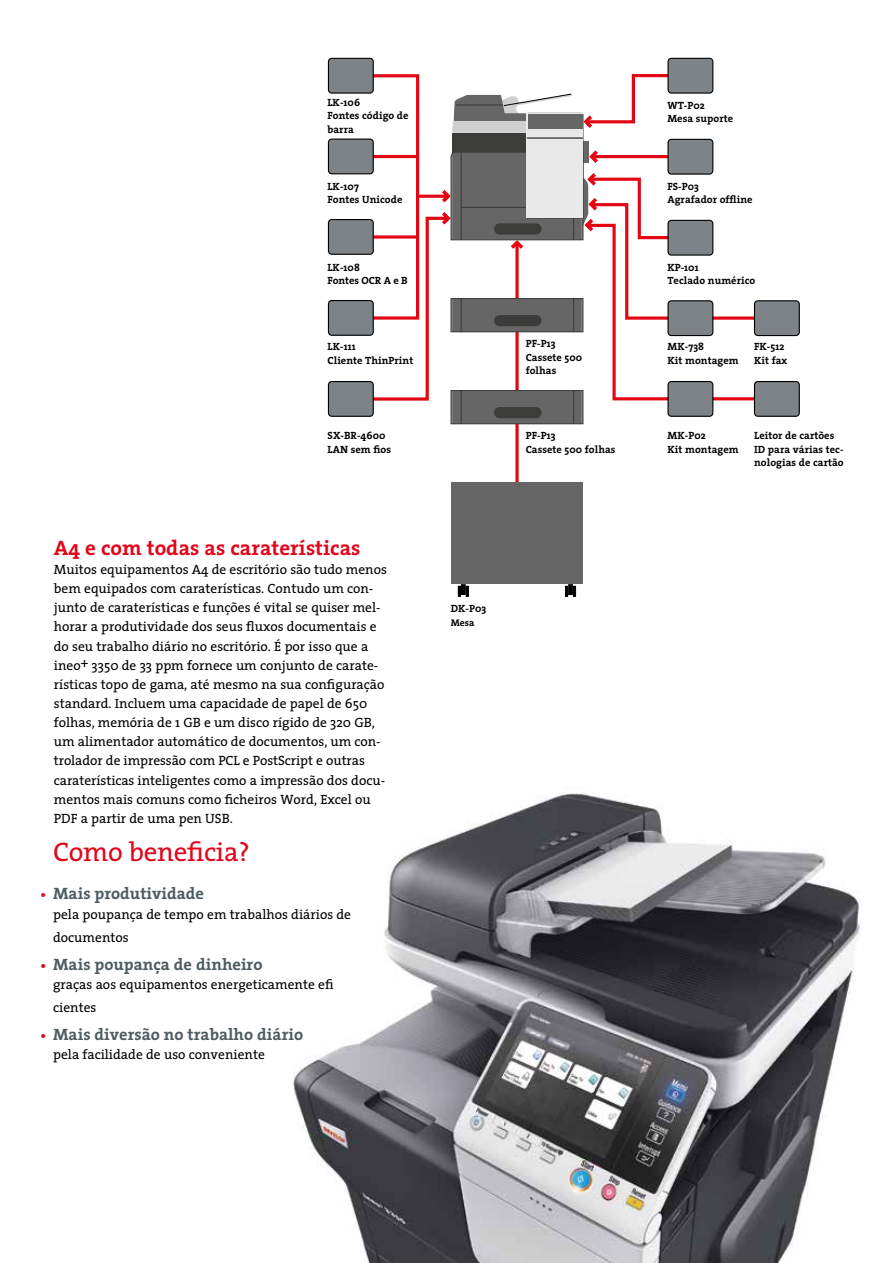
<style>
.page{position:relative;width:893px;height:1263px;background:#fff}
.page>*{position:absolute;margin:0;border:0;box-sizing:border-box;transform-origin:0 0}
.t1{font:27px "The Serif";letter-spacing:-.01em;color:#e3051b}
.t2{font:700 21px "The Serif";color:#e3051b}
.t3{font:700 16.5px "The Serif";color:#4e5b61}
.t4{font:13.5px/19.2px "The Serif";color:#000}
.t5{font:700 10.5px/13.5px "The Serif";letter-spacing:.005em;color:#000}
.t6{font:700 9.75px "The Serif";color:#000}
.s1{font-size:13.5px;color:#e3051b}
</style>
<div class="page">
<img style="left:293px;top:793px;width:569px;height:470px">
<svg style="left:515px;top:424px;width:4px;height:59px"></svg>
<div style="left:451px;top:391px;width:132px;height:33px;background:#676667"></div>
<hr style="left:583px;top:391px;width:1px;height:33px;background:#8b8b8c">
<div style="left:494px;top:407px;width:48px;height:11px;background:#3c3c3b;border-radius:6px"></div>
<hr style="left:461px;top:391px;width:1px;height:33px;background:#3c3c3b">
<hr style="left:573px;top:391px;width:1px;height:33px;background:#3c3c3b">
<div style="left:451px;top:390px;width:132px;height:34px;border:1px solid #3c3c3b"></div>
<div style="left:461px;top:584px;width:5px;height:11px;background:#000"></div>
<svg style="left:458px;top:586px;width:11px;height:11px"></svg>
<div style="left:568px;top:584px;width:5px;height:11px;background:#000"></div>
<svg style="left:565px;top:586px;width:11px;height:11px"></svg>
<div style="left:451px;top:483px;width:132px;height:101px;background:#676667"></div>
<div style="left:668px;top:58px;width:45px;height:35px;background:#7d8386;border-radius:3px"></div>
<div style="left:667px;top:58px;width:46px;height:36px;border:1px solid #000;border-radius:3px"></div>
<div style="left:668px;top:382px;width:45px;height:34px;background:#7d8386;border-radius:3px"></div>
<div style="left:667px;top:381px;width:46px;height:36px;border:1px solid #000;border-radius:3px"></div>
<div style="left:328px;top:220px;width:45px;height:34px;background:#7d8386;border-radius:3px"></div>
<div style="left:328px;top:219px;width:46px;height:36px;border:1px solid #000;border-radius:3px"></div>
<div style="left:328px;top:301px;width:45px;height:34px;background:#7d8386;border-radius:3px"></div>
<div style="left:328px;top:300px;width:46px;height:36px;border:1px solid #000;border-radius:3px"></div>
<div style="left:328px;top:382px;width:45px;height:34px;background:#7d8386;border-radius:3px"></div>
<div style="left:328px;top:381px;width:46px;height:36px;border:1px solid #000;border-radius:3px"></div>
<div style="left:328px;top:139px;width:45px;height:35px;background:#7d8386;border-radius:3px"></div>
<div style="left:328px;top:139px;width:46px;height:35px;border:1px solid #000;border-radius:3px"></div>
<div style="left:328px;top:58px;width:45px;height:35px;background:#7d8386;border-radius:3px"></div>
<div style="left:328px;top:58px;width:46px;height:36px;border:1px solid #000;border-radius:3px"></div>
<svg style="left:348px;top:72px;width:424px;height:330px"></svg>
<div style="left:754px;top:301px;width:45px;height:34px;background:#7d8386;border-radius:3px"></div>
<div style="left:754px;top:300px;width:46px;height:36px;border:1px solid #000;border-radius:3px"></div>
<div style="left:754px;top:382px;width:45px;height:34px;background:#7d8386;border-radius:3px"></div>
<div style="left:754px;top:381px;width:46px;height:36px;border:1px solid #000;border-radius:3px"></div>
<p class="t5" style="left:327px;top:96px;width:83px">LK-106<br>Fontes código de barra</p>
<p class="t5" style="left:667px;top:99px;width:67px">WT-P02<br>Mesa suporte</p>
<p class="t5" style="left:327px;top:180px;width:76px">LK-107<br>Fontes Unicode</p>
<p class="t5" style="left:667px;top:180px;width:87px">FS-P03<br>Agrafador offline</p>
<p class="t5" style="left:327px;top:261px;width:82px">LK-108<br>Fontes OCR A e B</p>
<p class="t5" style="left:667px;top:261px;width:89px">KP-101<br>Teclado numérico</p>
<p class="t5" style="left:328px;top:340px;width:87px">LK-111<br>Cliente ThinPrint</p>
<p class="t5" style="left:526px;top:337px;width:58px">PF-P13<br>Cassete 500 folhas</p>
<p class="t5" style="left:668px;top:340px;width:73px">MK-738<br>Kit montagem</p>
<p class="t5" style="left:754px;top:340px;width:35px">FK-512<br>Kit fax</p>
<p class="t5" style="left:328px;top:429px;width:65px">SX-BR-4600<br>LAN sem fios</p>
<p class="t5" style="left:526px;top:429px;width:91px">PF-P13<br>Cassete 500 folhas</p>
<p class="t5" style="left:668px;top:429px;width:73px">MK-P02<br>Kit montagem</p>
<p class="t5" style="left:754px;top:429px;width:91px">Leitor de cartões<br>ID para várias tec&shy;nologias de cartão</p>
<h2 class="t2" style="left:54px;top:534px;width:308px">A4 e com todas as caraterísticas</h2>
<p class="t4" style="left:54px;top:560px;width:335px">Muitos equipamentos A4 de escritório são tudo menos bem equipados com caraterísticas. Contudo um con&shy;junto de caraterísticas e funções é vital se quiser mel&shy;horar a produtividade dos seus fluxos documentais e do seu trabalho diário no escritório. É por isso que a ineo+ 3350 de 33 ppm fornece um conjunto de carate&shy;rísticas topo de gama, até mesmo na sua configuração standard. Incluem uma capacidade de papel de 650 folhas, memória de 1 GB e um disco rígido de 320 GB, um alimentador automático de documentos, um con&shy;trolador de impressão com PCL e PostScript e outras caraterísticas inteligentes como a impressão dos docu&shy;mentos mais comuns como ficheiros Word, Excel ou PDF a partir de uma pen USB.</p>
<h1 class="t1" style="left:53px;top:835px;width:198px">Como beneficia?</h1>
<p class="t3" style="left:40px;top:883px;width:165px"><span class="s1">•</span> Mais produtividade</p>
<p class="t4" style="left:53px;top:902px;width:299px;line-height:23.4px">pela poupança de tempo em trabalhos diários de documentos</p>
<p class="t3" style="left:40px;top:953px;width:224px"><span class="s1">•</span> Mais poupança de dinheiro</p>
<p class="t4" style="left:53px;top:972px;width:282px;line-height:23.4px">graças aos equipamentos energeticamente efi cientes</p>
<p class="t3" style="left:40px;top:1023px;width:264px"><span class="s1">•</span> Mais diversão no trabalho diário</p>
<p class="t4" style="left:53px;top:1045px;width:213px">pela facilidade de uso conveniente</p>
<p class="t5" style="left:451px;top:602px;width:37px">DK-P03</p>
<p class="t6" style="left:451px;top:616px;width:25px">Mesa</p>
</div>
